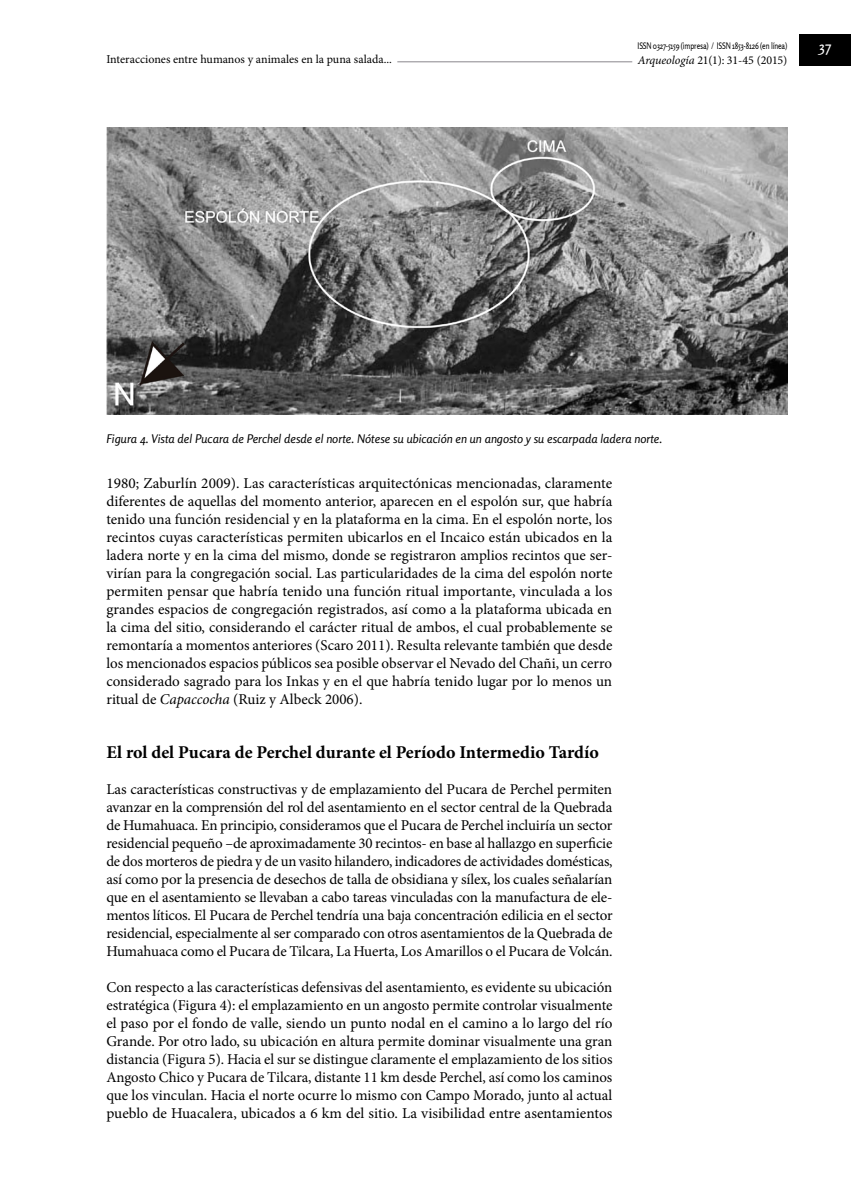
<style>
.page{position:relative;width:851px;height:1191px;background:#fff}
.page>*{position:absolute;margin:0;border:0;box-sizing:border-box;transform-origin:0 0}
.t1{font:700 18px "Minion Pro";color:#000}
.t2{font:15px/18px "Minion Pro";color:#000;text-align:justify}
.t3{font:15px "Rosario";color:#fff}
.t4{font:italic 12px "Rosario";color:#000}
.t5{font:12px "Minion Pro";color:#000}
.t6{font:12px "Minion Pro";letter-spacing:-.02em;color:#000}
.t7{font:9px "Rosario";letter-spacing:-.02em;color:#000;scale:.8 1}
.s1{font-style:italic}
</style>
<div class="page">
<hr style="left:112px;top:61px;width:616px;height:1px;background:#89878c">
<div style="left:632px;top:53px;width:155px;height:15px;background:#fff"></div>
<div style="left:799px;top:35px;width:51px;height:31px;background:#000"></div>
<div style="left:106px;top:52px;width:291px;height:15px;background:#fff"></div>
<img style="left:106px;top:128px;width:681px;height:287px">
<p class="t5" style="left:106px;top:51px;width:287px">Interacciones entre humanos y animales en la puna salada...</p>
<p class="t7" style="left:637px;top:41px;width:188px">ISSN 0327-5159 (impresa) / ISSN 1853-8126 (en línea)</p>
<p class="t6" style="left:637px;top:52px;width:151px"><span class="s1">Arqueología</span> 21(1): 31-45 (2015)</p>
<p class="t3" style="left:818px;top:38px;width:14px">37</p>
<p class="t4" style="left:106px;top:431px;width:557px">Figura 4. Vista del Pucara de Perchel desde el norte. Nótese su ubicación en un angosto y su escarpada ladera norte.</p>
<p class="t2" style="left:106px;top:474px;width:507px">1980; Zaburlín 2009). Las características arquitectónicas mencionadas, claramente diferentes de aquellas del momento anterior, aparecen en el espolón sur, que habría tenido una función residencial y en la plataforma en la cima. En el espolón norte, los recintos cuyas características permiten ubicarlos en el Incaico están ubicados en la ladera norte y en la cima del mismo, donde se registraron amplios recintos que ser&shy;virían para la congregación social. Las particularidades de la cima del espolón norte permiten pensar que habría tenido una función ritual importante, vinculada a los grandes espacios de congregación registrados, así como a la plataforma ubicada en la cima del sitio, considerando el carácter ritual de ambos, el cual probablemente se remontaría a momentos anteriores (Scaro 2011). Resulta relevante también que desde los mencionados espacios públicos sea posible observar el Nevado del Chañi, un cerro considerado sagrado para los Inkas y en el que habría tenido lugar por lo menos un ritual de <span class="s1">Capaccocha</span> (Ruiz y Albeck 2006).</p>
<p class="t1" style="left:106px;top:739px;width:494px">El rol del Pucara de Perchel durante el Período Intermedio Tardío</p>
<p class="t2" style="left:106px;top:780px;width:507px">Las características constructivas y de emplazamiento del Pucara de Perchel permiten avanzar en la comprensión del rol del asentamiento en el sector central de la Quebrada de Humahuaca. En principio, consideramos que el Pucara de Perchel incluiría un sector residencial pequeño –de aproximadamente 30 recintos- en base al hallazgo en superficie de dos morteros de piedra y de un vasito hilandero, indicadores de actividades domésticas, así como por la presencia de desechos de talla de obsidiana y sílex, los cuales señalarían que en el asentamiento se llevaban a cabo tareas vinculadas con la manufactura de ele&shy;mentos líticos. El Pucara de Perchel tendría una baja concentración edilicia en el sector residencial, especialmente al ser comparado con otros asentamientos de la Quebrada de Humahuaca como el Pucara de Tilcara, La Huerta, Los Amarillos o el Pucara de Volcán.</p>
<p class="t2" style="left:106px;top:978px;width:507px">Con respecto a las características defensivas del asentamiento, es evidente su ubicación estratégica (Figura 4): el emplazamiento en un angosto permite controlar visualmente el paso por el fondo de valle, siendo un punto nodal en el camino a lo largo del río Grande. Por otro lado, su ubicación en altura permite dominar visualmente una gran distancia (Figura 5). Hacia el sur se distingue claramente el emplazamiento de los sitios Angosto Chico y Pucara de Tilcara, distante 11 km desde Perchel, así como los caminos que los vinculan. Hacia el norte ocurre lo mismo con Campo Morado, junto al actual pueblo de Huacalera, ubicados a 6 km del sitio. La visibilidad entre asentamientos</p>
</div>
